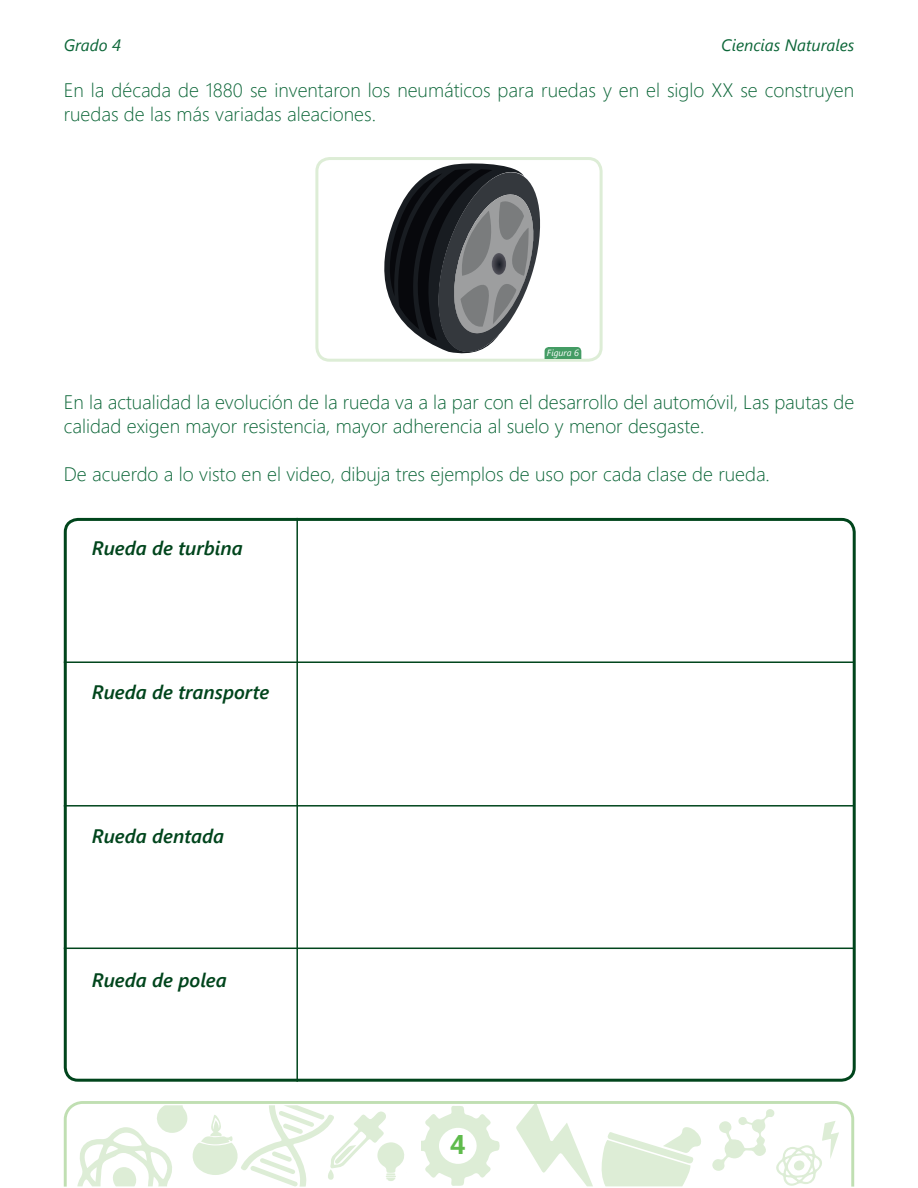
<style>
.page{position:relative;width:918px;height:1188px;background:#fff}
.page>*{position:absolute;margin:0;border:0;box-sizing:border-box;transform-origin:0 0}
.t1{font:700 27px "Segoe UI";color:#5fbb4c}
.B_LOQ_TEXTO{font:300 19.5px/24px "Segoe UI";color:#0c6638}
.t2{font:italic 600 19.5px "Segoe UI";color:#00451c}
.t3{font:italic 16.5px "Segoe UI";color:#0c6638}
.BLOQ_TEXTO{font:italic 9px "Segoe UI";color:#fff}
</style>
<div class="page">
<svg style="left:64px;top:1101px;width:790px;height:86px"></svg>
<svg style="left:422px;top:1106px;width:78px;height:80px"></svg>
<div style="left:315px;top:157px;width:288px;height:205px;border:3px solid #ddedd6;border-radius:13px"></div>
<div style="left:64px;top:518px;width:792px;height:564px;border:3px solid #00451c;border-radius:13px"></div>
<hr style="left:64px;top:661px;width:790px;height:2px;background:#00451c">
<hr style="left:64px;top:805px;width:790px;height:2px;background:#00451c">
<hr style="left:64px;top:948px;width:790px;height:1px;background:#00451c">
<hr style="left:296px;top:518px;width:2px;height:564px;background:#00451c">
<svg style="left:375px;top:163px;width:206px;height:196px"></svg>
<p class="t3" style="left:64px;top:34px;width:59px">Grado 4</p>
<p class="t3" style="left:721px;top:34px;width:134px">Ciencias Naturales</p>
<p class="B_LOQ_TEXTO" style="left:64px;top:77px;width:792px">En la década de 1880 se inventaron los neumáticos para ruedas y en el siglo XX se construyen ruedas de las más variadas aleaciones.</p>
<p class="BLOQ_TEXTO" style="left:547px;top:347px;width:33px">Figura 6</p>
<p class="B_LOQ_TEXTO" style="left:64px;top:389px;width:792px">En la actualidad la evolución de la rueda va a la par con el desarrollo del automóvil, Las pautas de calidad exigen mayor resistencia, mayor adherencia al suelo y menor desgaste.</p>
<p class="B_LOQ_TEXTO" style="left:64px;top:461px;width:708px">De acuerdo a lo visto en el video, dibuja tres ejemplos de uso por cada clase de rueda.</p>
<p class="t2" style="left:92px;top:535px;width:152px">Rueda de turbina</p>
<p class="t2" style="left:92px;top:679px;width:179px">Rueda de transporte</p>
<p class="t2" style="left:92px;top:823px;width:134px">Rueda dentada</p>
<p class="t2" style="left:92px;top:967px;width:136px">Rueda de polea</p>
<h1 class="t1" style="left:450px;top:1125px;width:17px">4</h1>
</div>
